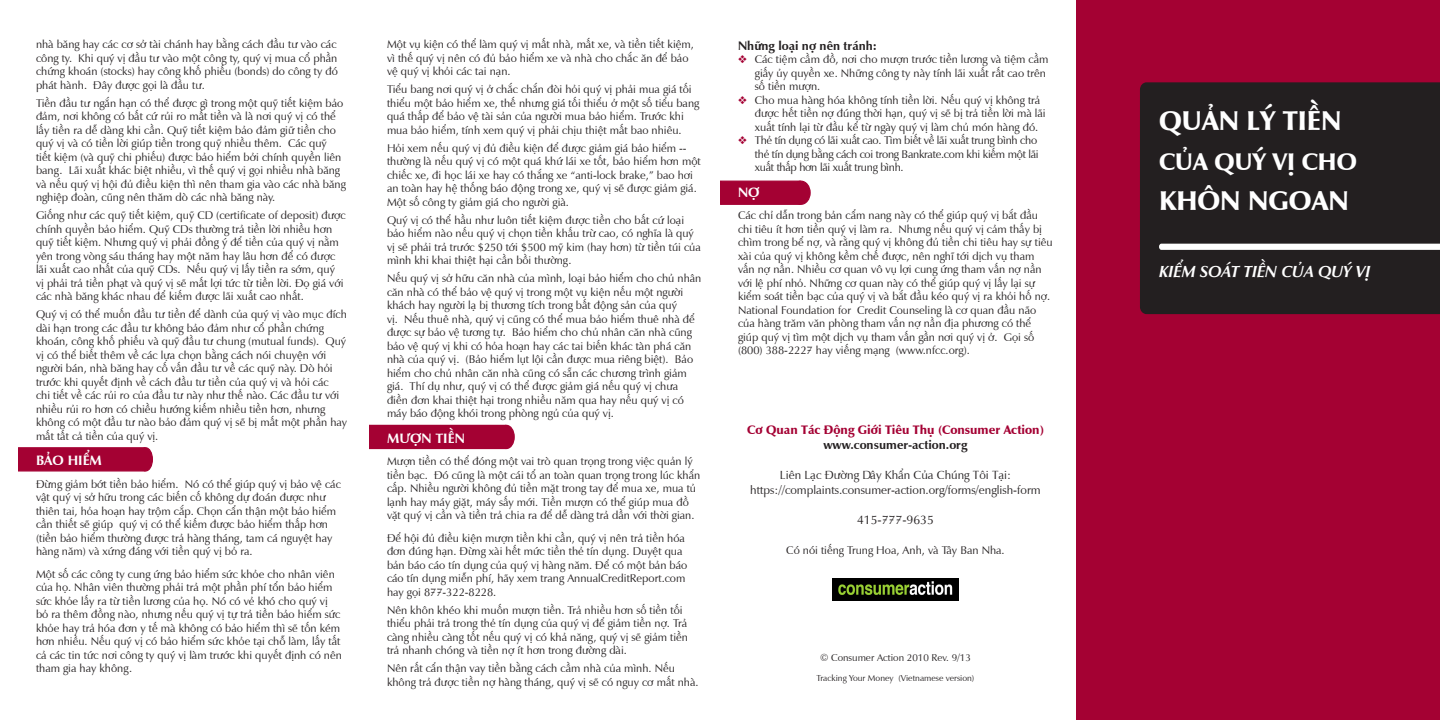
<style>
.page{position:relative;width:1440px;height:720px;background:#fff}
.page>*{position:absolute;margin:0;border:0;box-sizing:border-box;transform-origin:0 0}
.t1{font:27.5px "UVN Nhan Nang";color:#fff}
.t2{font:24.38px "UVN Nhan Nang";color:#fff}
.t3{font:italic 700 16.25px "UVN Nhan";color:#fff}
.t4{font:700 13.75px "UVN Nhan";color:#fff}
.t5{font:700 12.5px "UVN Nhan";color:#231f20}
.t6{font:12.5px "UVN Nhan Nang";color:#a40133}
.t7{font:12.5px "UVN Nhan";color:#231f20}
.t8{font:11.88px/15px "UVN Nhan";color:#231f20;text-align:center}
.t9{font:11.25px/13.5px "UVN Nhan";color:#231f20}
.t10{font:11.25px/13.5px "UVN Nhan";letter-spacing:-.025em;color:#231f20}
.t11{font:10px "UVN Nhan";color:#231f20}
.t12{font:8.75px "UVN Nhan";color:#231f20}
.s1{color:#a40133}
</style>
<div class="page">
<div style="left:720px;top:181px;width:81px;height:24px;background:#a40133;border:1px solid #a40133"></div>
<div style="left:792px;top:181px;width:18px;height:23px;background:#a40133;border-radius:50%"></div>
<div style="left:791px;top:181px;width:20px;height:24px;border:1px solid #a40133;border-radius:50%"></div>
<div style="left:369px;top:425px;width:137px;height:24px;background:#a40133"></div>
<div style="left:499px;top:425px;width:15px;height:23px;background:#a40133;border-radius:50%"></div>
<div style="left:498px;top:425px;width:17px;height:24px;border:1px solid #a40133;border-radius:50%"></div>
<div style="left:18px;top:447px;width:128px;height:25px;background:#a40133;border:1px solid #a40133"></div>
<div style="left:139px;top:448px;width:13px;height:23px;background:#a40133;border-radius:50%"></div>
<div style="left:138px;top:447px;width:15px;height:25px;border:1px solid #a40133;border-radius:50%"></div>
<img style="left:833px;top:579px;width:125px;height:21px">
<div style="left:1077px;top:0;width:363px;height:720px;background:#a40133"></div>
<div style="left:1140px;top:82px;width:300px;height:232px;background:#231f20"></div>
<svg style="left:1159px;top:244px;width:281px;height:6px;background:#fafafa"></svg>
<p class="t9" style="left:36px;top:37px;width:303px;text-align:justify">nhà băng hay các cơ sở tài chánh hay bằng cách đầu tư vào các công ty. Khi quý vị đầu tư vào một công ty, quý vị mua cổ phần chứng khoán (stocks) hay công khố phiếu (bonds) do công ty đó phát hành. Đây được gọi là đầu tư.</p>
<p class="t9" style="left:36px;top:95px;width:311px">Tiền đầu tư ngắn hạn có thể được gì trong một quỹ tiết kiệm bảo đảm, nơi không có bất cứ rủi ro mất tiền và là nơi quý vị có thể lấy tiền ra dễ dàng khi cần. Quỹ tiết kiệm bảo đảm giữ tiền cho quý vị và có tiền lời giúp tiền trong quỹ nhiều thêm. Các quỹ<br>tiết kiệm (và quỹ chi phiếu) được bảo hiểm bởi chính quyền liên bang. Lãi xuất khác biệt nhiều, vì thế quý vị gọi nhiều nhà băng và nếu quý vị hội đủ điều kiện thì nên tham gia vào các nhà băng nghiệp đoàn, cũng nên thăm dò các nhà băng này.</p>
<p class="t9" style="left:36px;top:208px;width:311px">Giống như các quỹ tiết kiệm, quỹ CD (certificate of deposit) được chính quyền bảo hiểm. Quỹ CDs thường trả tiền lời nhiều hơn quỹ tiết kiệm. Nhưng quý vị phải đồng ý để tiền của quý vị nằm yên trong vòng sáu tháng hay một năm hay lâu hơn để có được lãi xuất cao nhất của quỹ CDs. Nếu quý vị lấy tiền ra sớm, quý<br>vị phải trả tiền phạt và quý vị sẽ mất lợi tức từ tiền lời. Đọ giá với các nhà băng khác nhau để kiếm được lãi xuất cao nhất.</p>
<p class="t9" style="left:36px;top:307px;width:313px">Quý vị có thể muốn đầu tư tiền để dành của quý vị vào mục đích dài hạn trong các đầu tư không bảo đảm như cổ phần chứng khoán, công khố phiếu và quỹ đầu tư chung (mutual funds). Quý vị có thể biết thêm về các lựa chọn bằng cách nói chuyện với người bán, nhà băng hay cố vấn đầu tư về các quỹ này. Dò hỏi trước khi quyết định về cách đầu tư tiền của quý vị và hỏi các<br>chi tiết về các rủi ro của đầu tư này như thế nào. Các đầu tư với nhiều rủi ro hơn có chiều hướng kiếm nhiều tiền hơn, nhưng không có một đầu tư nào bảo đảm quý vị sẽ bị mất một phần hay mất tất cả tiền của quý vị.</p>
<p class="t4" style="left:36px;top:450px;width:68px">BẢO HIỂM</p>
<p class="t9" style="left:36px;top:476px;width:306px">Đừng giảm bớt tiền bảo hiểm. Nó có thể giúp quý vị bảo vệ các vật quý vị sở hữu trong các biến cố không dự đoán được như thiên tai, hỏa hoạn hay trộm cắp. Chọn cẩn thận một bảo hiểm cần thiết sẽ giúp quý vị có thể kiếm được bảo hiểm thấp hơn (tiền bảo hiểm thường được trả hàng tháng, tam cá nguyệt hay hàng năm) và xứng đáng với tiền quý vị bỏ ra.</p>
<p class="t9" style="left:36px;top:566px;width:307px">Một số các công ty cung ứng bảo hiểm sức khỏe cho nhân viên của họ. Nhân viên thường phải trả một phần phí tổn bảo hiểm sức khỏe lấy ra từ tiền lương của họ. Nó có vẻ khó cho quý vị bỏ ra thêm đồng nào, nhưng nếu quý vị tự trả tiền bảo hiểm sức khỏe hay trả hóa đơn y tế mà không có bảo hiểm thì sẽ tốn kém hơn nhiều. Nếu quý vị có bảo hiểm sức khỏe tại chỗ làm, lấy tất cả các tin tức nơi công ty quý vị làm trước khi quyết định có nên tham gia hay không.</p>
<p class="t9" style="left:387px;top:37px;width:308px">Một vụ kiện có thể làm quý vị mất nhà, mất xe, và tiền tiết kiệm, vì thế quý vị nên có đủ bảo hiểm xe và nhà cho chắc ăn để bảo vệ quý vị khỏi các tai nạn.</p>
<p class="t9" style="left:387px;top:82px;width:314px">Tiểu bang nơi quý vị ở chắc chắn đòi hỏi quý vị phải mua giá tối thiểu một bảo hiểm xe, thế nhưng giá tối thiểu ở một số tiểu bang quá thấp để bảo vệ tài sản của người mua bảo hiểm. Trước khi mua bảo hiểm, tính xem quý vị phải chịu thiệt mất bao nhiêu.</p>
<p class="t9" style="left:387px;top:140px;width:315px">Hỏi xem nếu quý vị đủ điều kiện để được giảm giá bảo hiểm -- thường là nếu quý vị có một quá khứ lái xe tốt, bảo hiểm hơn một chiếc xe, đi học lái xe hay có thắng xe “anti-lock brake,” bao hơi an toàn hay hệ thống báo động trong xe, quý vị sẽ được giảm giá.<br>Một số công ty giảm giá cho người già.</p>
<p class="t9" style="left:387px;top:212px;width:315px">Quý vị có thể hầu như luôn tiết kiệm được tiền cho bất cứ loại bảo hiểm nào nếu quý vị chọn tiền khấu trừ cao, có nghĩa là quý vị sẽ phải trả trước $250 tới $500 mỹ kim (hay hơn) từ tiền túi của mình khi khai thiệt hại cần bồi thường.</p>
<p class="t9" style="left:387px;top:271px;width:316px">Nếu quý vị sở hữu căn nhà của mình, loại bảo hiểm cho chủ nhân căn nhà có thể bảo vệ quý vị trong một vụ kiện nếu một người khách hay người lạ bị thương tích trong bất động sản của quý<br>vị. Nếu thuê nhà, quý vị cũng có thể mua bảo hiểm thuê nhà để được sự bảo vệ tương tự. Bảo hiểm cho chủ nhân căn nhà cũng bảo vệ quý vị khi có hỏa hoạn hay các tai biến khác tàn phá căn nhà của quý vị. (Bảo hiểm lụt lội cần được mua riêng biệt). Bảo hiểm cho chủ nhân căn nhà cũng có sẵn các chương trình giảm giá. Thí dụ như, quý vị có thể được giảm giá nếu quý vị chưa điền đơn khai thiệt hại trong nhiều năm qua hay nếu quý vị có máy báo động khói trong phòng ngủ của quý vị.</p>
<p class="t4" style="left:387px;top:427px;width:79px">MƯỢN TIỀN</p>
<p class="t9" style="left:387px;top:454px;width:315px">Mượn tiền có thể đóng một vai trò quan trọng trong việc quản lý tiền bạc. Đó cũng là một cái tổ an toàn quan trọng trong lúc khẩn cấp. Nhiều người không đủ tiền mặt trong tay để mua xe, mua tủ lạnh hay máy giặt, máy sấy mới. Tiền mượn có thể giúp mua đồ vặt quý vị cần và tiền trả chia ra để dễ dàng trả dần với thời gian.</p>
<p class="t9" style="left:387px;top:530px;width:302px">Để hội đủ điều kiện mượn tiền khi cần, quý vị nên trả tiền hóa đơn đúng hạn. Đừng xài hết mức tiền thẻ tín dụng. Duyệt qua bản báo cáo tín dụng của quý vị hàng năm. Để có một bản báo cáo tín dụng miễn phí, hãy xem trang AnnualCreditReport.com hay gọi 877-322-8228.</p>
<p class="t9" style="left:387px;top:602px;width:303px">Nên khôn khéo khi muốn mượn tiền. Trả nhiều hơn số tiền tối thiểu phải trả trong thẻ tín dụng của quý vị để giảm tiền nợ. Trả càng nhiều càng tốt nếu quý vị có khả năng, quý vị sẽ giảm tiền trả nhanh chóng và tiền nợ ít hơn trong đường dài.</p>
<p class="t9" style="left:387px;top:661px;width:313px">Nên rất cẩn thận vay tiền bằng cách cầm nhà của mình. Nếu không trả được tiền nợ hàng tháng, quý vị sẽ có nguy cơ mất nhà.</p>
<p class="t5" style="left:738px;top:36px;width:141px">Những loại nợ nên tránh:</p>
<p class="t9" style="left:755px;top:52px;width:295px;text-indent:-17px"><span class="s1">❖</span> Các tiệm cầm đồ, nơi cho mượn trước tiền lương và tiệm cầm giấy ủy quyền xe. Những công ty này tính lãi xuất rất cao trên số tiền mượn.</p>
<p class="t9" style="left:755px;top:93px;width:292px;text-indent:-17px"><span class="s1">❖</span> Cho mua hàng hóa không tính tiền lời. Nếu quý vị không trả được hết tiền nợ đúng thời hạn, quý vị sẽ bị trả tiền lời mà lãi xuất tính lại từ đầu kể từ ngày quý vị làm chủ món hàng đó.</p>
<p class="t10" style="left:755px;top:133px;width:285px;text-indent:-17px"><span class="s1">❖</span> Thẻ tín dụng có lãi xuất cao. Tìm biết về lãi xuất trung bình cho thẻ tín dụng bằng cách coi trong Bankrate.com khi kiếm một lãi xuất thấp hơn lãi xuất trung bình.</p>
<p class="t4" style="left:738px;top:182px;width:23px">NỢ</p>
<p class="t9" style="left:738px;top:208px;width:316px">Các chỉ dẫn trong bản cẩm nang này có thể giúp quý vị bắt đầu chi tiêu ít hơn tiền quý vị làm ra. Nhưng nếu quý vị cảm thấy bị chìm trong bể nợ, và rằng quý vị không đủ tiền chi tiêu hay sự tiêu xài của quý vị không kềm chế được, nên nghĩ tới dịch vụ tham vấn nợ nần. Nhiều cơ quan vô vụ lợi cung ứng tham vấn nợ nần với lệ phí nhỏ. Những cơ quan này có thể giúp quý vị lấy lại sự kiểm soát tiền bạc của quý vị và bắt đầu kéo quý vị ra khỏi hố nợ.<br>National Foundation for Credit Counseling là cơ quan đầu não của hàng trăm văn phòng tham vấn nợ nần địa phương có thể giúp quý vị tìm một dịch vụ tham vấn gần nơi quý vị ở. Gọi số (800) 388-2227 hay viếng mạng (www.nfcc.org).</p>
<p class="t6" style="left:747px;top:420px;width:298px">Cơ Quan Tác Động Giới Tiêu Thụ (Consumer Action)</p>
<p class="t5" style="left:824px;top:435px;width:145px">www.consumer-action.org</p>
<p class="t8" style="left:750px;top:467px;width:292px">Liên Lạc Đường Dây Khẩn Của Chúng Tôi Tại: https://complaints.consumer-action.org/forms/english-form</p>
<p class="t7" style="left:857px;top:510px;width:78px">415-777-9635</p>
<p class="t9" style="left:786px;top:543px;width:220px">Có nói tiếng Trung Hoa, Anh, và Tây Ban Nha.</p>
<p class="t11" style="left:820px;top:650px;width:152px">© Consumer Action 2010 Rev. 9/13</p>
<p class="t12" style="left:817px;top:672px;width:159px">Tracking Your Money (Vietnamese version)</p>
<h1 class="t1" style="left:1159px;top:99px;width:184px">QUẢN LÝ TIỀN</h1>
<h2 class="t2" style="left:1159px;top:143px;width:199px">CỦA QUÝ VỊ CHO</h2>
<h1 class="t1" style="left:1159px;top:179px;width:191px">KHÔN NGOAN</h1>
<h3 class="t3" style="left:1159px;top:259px;width:213px">KIỂM SOÁT TIỀN CỦA QUÝ VỊ</h3>
</div>
